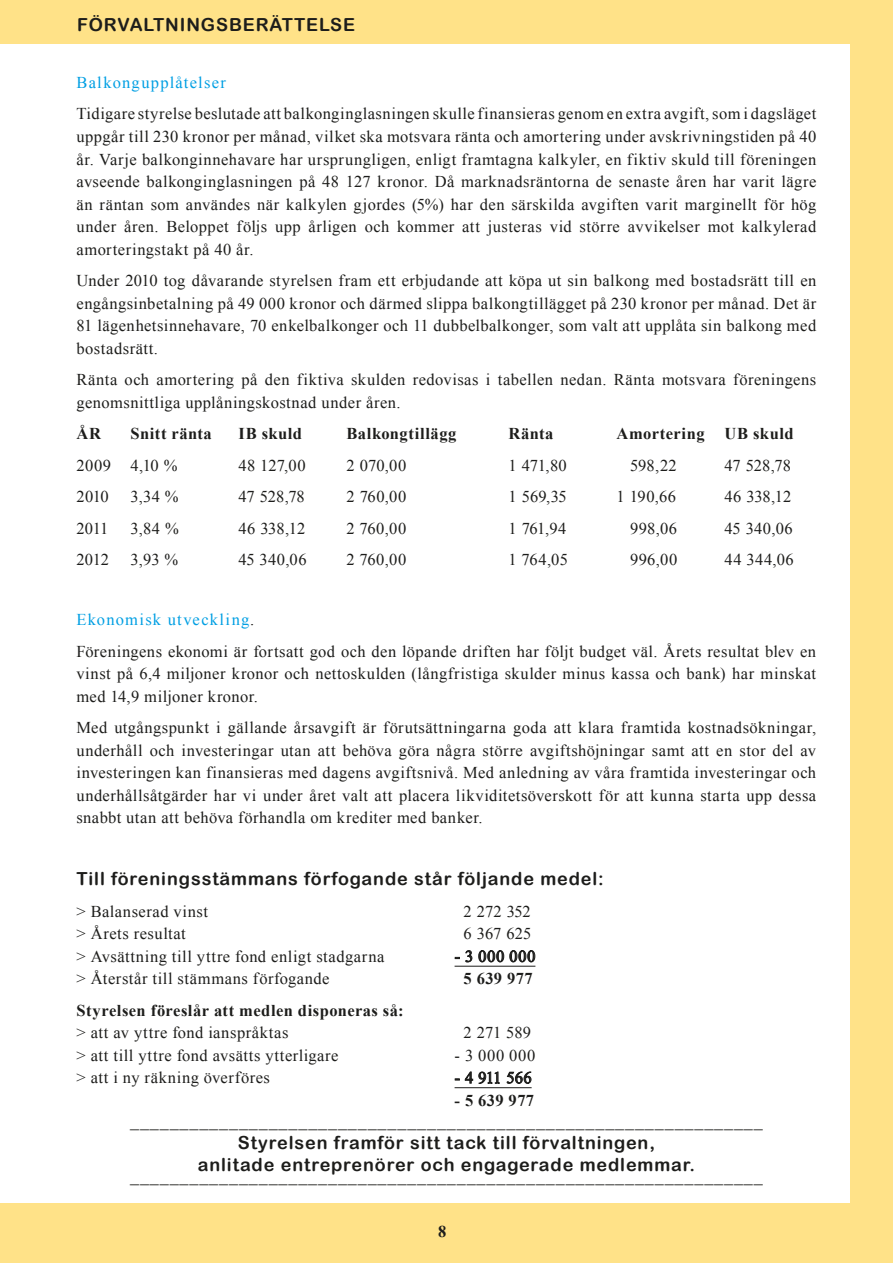
<style>
.page{position:relative;width:893px;height:1263px;background:#fff}
.page>*{position:absolute;margin:0;border:0;box-sizing:border-box;transform-origin:0 0}
.t1{font:18px/21.6px "Arial Rounded MT Bold";letter-spacing:.05em;color:#1d1d1b;text-align:center}
.t2{font:16.5px/22.5px "Times New Roman";letter-spacing:.025em;color:#1d1d1b;text-align:justify}
.t3{font:700 16.5px "Times New Roman";letter-spacing:.025em;color:#1d1d1b}
.t4{font:16.5px "Times New Roman";letter-spacing:.075em;color:#009fe3}
.s1{color:#009fe3}
</style>
<div class="page">
<div style="left:0;top:0;width:893px;height:44px;background:#ffe288"></div>
<div style="left:0;top:1203px;width:893px;height:60px;background:#ffe288"></div>
<div style="left:850px;top:44px;width:43px;height:1159px;background:#ffe288"></div>
<hr style="left:455px;top:966px;width:80px;height:1px;background:#1d1d1b">
<hr style="left:455px;top:1087px;width:77px;height:1px;background:#1d1d1b">
<svg style="left:465px;top:950px;width:71px;height:13px"></svg>
<svg style="left:455px;top:1071px;width:45px;height:13px"></svg>
<svg style="left:506px;top:1071px;width:26px;height:13px"></svg>
<p class="t1" style="left:77px;top:14px;width:280px">FÖRVALTNINGSBERÄTTELSE</p>
<p class="t4" style="left:77px;top:71px;width:151px">Balkongupplåtelser</p>
<p class="t2" style="left:77px;top:102px;width:741px">Tidigare styrelse beslutade att balkonginglasningen skulle finansieras genom en extra avgift, som i dagsläget uppgår till 230 kronor per månad, vilket ska motsvara ränta och amortering under avskrivningstiden på 40 år. Varje balkonginnehavare har ursprungligen, enligt framtagna kalkyler, en fiktiv skuld till föreningen avseende balkonginglasningen på 48 127 kronor. Då marknadsräntorna de senaste åren har varit lägre än räntan som användes när kalkylen gjordes (5%) har den särskilda avgiften varit marginellt för hög under åren. Beloppet följs upp årligen och kommer att justeras vid större avvikelser mot kalkylerad amorteringstakt på 40 år.</p>
<p class="t2" style="left:77px;top:269px;width:741px">Under 2010 tog dåvarande styrelsen fram ett erbjudande att köpa ut sin balkong med bostadsrätt till en engångsinbetalning på 49 000 kronor och därmed slippa balkongtillägget på 230 kronor per månad. Det är 81 lägenhetsinnehavare, 70 enkelbalkonger och 11 dubbelbalkonger, som valt att upplåta sin balkong med bostadsrätt.</p>
<p class="t2" style="left:77px;top:368px;width:741px">Ränta och amortering på den fiktiva skulden redovisas i tabellen nedan. Ränta motsvara föreningens genomsnittliga upplåningskostnad under åren.</p>
<p class="t3" style="left:77px;top:422px;width:26px">ÅR</p>
<p class="t3" style="left:131px;top:422px;width:83px">Snitt ränta</p>
<p class="t3" style="left:239px;top:422px;width:65px">IB skuld</p>
<p class="t3" style="left:347px;top:422px;width:111px">Balkongtillägg</p>
<p class="t3" style="left:509px;top:422px;width:46px">Ränta</p>
<p class="t3" style="left:617px;top:422px;width:179px">Amortering UB skuld</p>
<p class="t2" style="left:77px;top:454px;width:102px">2009 4,10 %</p>
<p class="t2" style="left:238px;top:454px;width:69px">48 127,00</p>
<p class="t2" style="left:346px;top:454px;width:61px">2 070,00</p>
<p class="t2" style="left:508px;top:454px;width:60px">1 471,80</p>
<p class="t2" style="left:630px;top:454px;width:48px">598,22</p>
<p class="t2" style="left:724px;top:454px;width:68px">47 528,78</p>
<p class="t2" style="left:76px;top:485px;width:34px">2010</p>
<p class="t2" style="left:130px;top:485px;width:50px">3,34 %</p>
<p class="t2" style="left:238px;top:485px;width:68px">47 528,78</p>
<p class="t2" style="left:346px;top:485px;width:61px">2 760,00</p>
<p class="t2" style="left:508px;top:485px;width:60px">1 569,35</p>
<p class="t2" style="left:616px;top:485px;width:61px">1 190,66</p>
<p class="t2" style="left:724px;top:485px;width:68px">46 338,12</p>
<p class="t2" style="left:76px;top:517px;width:33px">2011</p>
<p class="t2" style="left:130px;top:517px;width:50px">3,84 %</p>
<p class="t2" style="left:238px;top:517px;width:68px">46 338,12</p>
<p class="t2" style="left:346px;top:517px;width:61px">2 760,00</p>
<p class="t2" style="left:508px;top:517px;width:59px">1 761,94</p>
<p class="t2" style="left:630px;top:517px;width:48px">998,06</p>
<p class="t2" style="left:724px;top:517px;width:70px">45 340,06</p>
<p class="t2" style="left:76px;top:548px;width:34px">2012</p>
<p class="t2" style="left:130px;top:548px;width:49px">3,93 %</p>
<p class="t2" style="left:238px;top:548px;width:70px">45 340,06</p>
<p class="t2" style="left:346px;top:548px;width:61px">2 760,00</p>
<p class="t2" style="left:508px;top:548px;width:61px">1 764,05</p>
<p class="t2" style="left:630px;top:548px;width:49px">996,00</p>
<p class="t2" style="left:724px;top:548px;width:71px">44 344,06</p>
<p class="t2" style="left:76px;top:603px;width:741px;line-height:31.5px"><span class="s1">Ekonomisk utveckling</span>.<br>Föreningens ekonomi är fortsatt god och den löpande driften har följt budget väl. Årets resultat blev en</p>
<p class="t2" style="left:76px;top:662px;width:741px">vinst på 6,4 miljoner kronor och nettoskulden (långfristiga skulder minus kassa och bank) har minskat med 14,9 miljoner kronor.</p>
<p class="t2" style="left:76px;top:716px;width:741px">Med utgångspunkt i gällande årsavgift är förutsättningarna goda att klara framtida kostnadsökningar, underhåll och investeringar utan att behöva göra några större avgiftshöjningar samt att en stor del av investeringen kan finansieras med dagens avgiftsnivå. Med anledning av våra framtida investeringar och underhållsåtgärder har vi under året valt att placera likviditetsöverskott för att kunna starta upp dessa snabbt utan att behöva förhandla om krediter med banker.</p>
<p class="t1" style="left:77px;top:868px;width:529px">Till föreningsstämmans förfogande står följande medel:</p>
<p class="t2" style="left:77px;top:900px;width:133px">&gt; Balanserad vinst</p>
<p class="t2" style="left:464px;top:900px;width:69px">2 272 352</p>
<p class="t2" style="left:77px;top:922px;width:111px">&gt; Årets resultat</p>
<p class="t2" style="left:464px;top:922px;width:69px">6 367 625</p>
<p class="t2" style="left:77px;top:945px;width:309px">&gt; Avsättning till yttre fond enligt stadgarna</p>
<p class="t2" style="left:455px;top:945px;width:82px">- 3 000 000</p>
<p class="t2" style="left:77px;top:967px;width:254px">&gt; Återstår till stämmans förfogande</p>
<p class="t3" style="left:464px;top:967px;width:71px">5 639 977</p>
<p class="t3" style="left:77px;top:999px;width:329px">Styrelsen föreslår att medlen disponeras så:</p>
<p class="t2" style="left:77px;top:1021px;width:214px">&gt; att av yttre fond ianspråktas</p>
<p class="t2" style="left:464px;top:1021px;width:69px">2 271 589</p>
<p class="t2" style="left:77px;top:1044px;width:263px">&gt; att till yttre fond avsätts ytterligare</p>
<p class="t2" style="left:455px;top:1044px;width:82px">- 3 000 000</p>
<p class="t2" style="left:77px;top:1066px;width:195px">&gt; att i ny räkning överföres</p>
<p class="t2" style="left:455px;top:1066px;width:79px">- 4 911 566</p>
<p class="t3" style="left:455px;top:1089px;width:81px">- 5 639 977</p>
<p class="t1" style="left:130px;top:1110px;width:634px">________________________________________________________________<br>Styrelsen framför sitt tack till förvaltningen,<br>anlitade entreprenörer och engagerade medlemmar.</p>
<p class="t1" style="left:130px;top:1165px;width:634px">________________________________________________________________</p>
<p class="t3" style="left:438px;top:1220px;width:10px">8</p>
</div>
